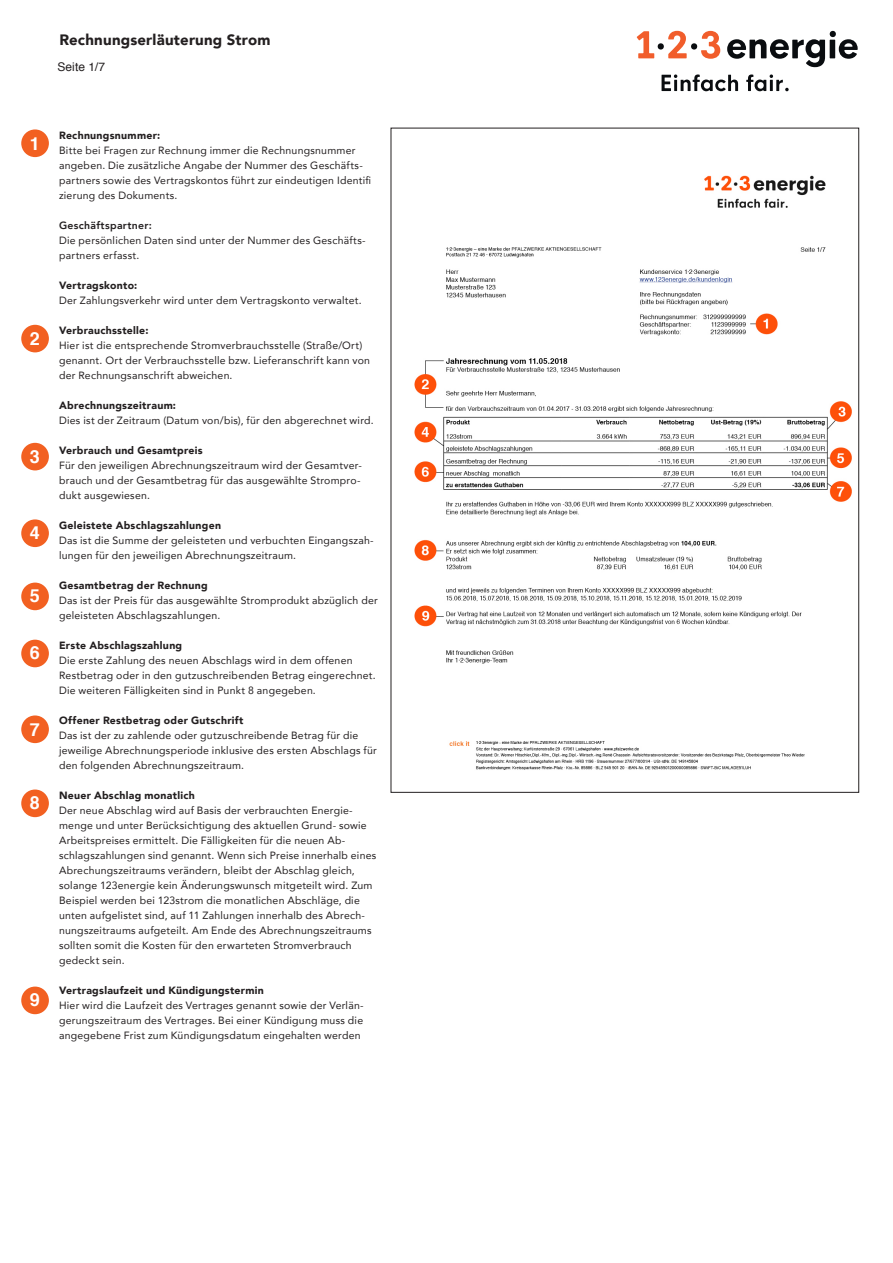
<style>
.page{position:relative;width:893px;height:1263px;background:#fff}
.page>*{position:absolute;margin:0;border:0;box-sizing:border-box;transform-origin:0 0}
.t1{font:700 18px "Helvetica";color:#fff}
.t2{font:900 15px "Avenir";letter-spacing:.015em;color:#231f20}
.t3{font:12px "Helvetica";letter-spacing:.01em;color:#231f20}
.t4{font:10.5px/15px "Avenir";letter-spacing:.02em;color:#231f20}
.t5{font:900 10.5px "Avenir";letter-spacing:.025em;color:#231f20}
.t6{font:800 10.5px "Avenir";letter-spacing:.03em;color:#231f20}
</style>
<div class="page">
<svg style="left:637px;top:31px;width:221px;height:36px"></svg>
<svg style="left:662px;top:74px;width:76px;height:17px"></svg>
<svg style="left:746px;top:74px;width:43px;height:17px"></svg>
<img style="left:414px;top:175px;width:438px;height:595px">
<div style="left:21px;top:129px;width:28px;height:28px;background:#f26021;border-radius:50%"></div>
<div style="left:21px;top:325px;width:28px;height:27px;background:#f26021;border-radius:50%"></div>
<div style="left:21px;top:443px;width:28px;height:27px;background:#f26021;border-radius:50%"></div>
<div style="left:21px;top:519px;width:28px;height:28px;background:#f26021;border-radius:50%"></div>
<div style="left:21px;top:583px;width:28px;height:27px;background:#f26021;border-radius:50%"></div>
<div style="left:21px;top:640px;width:28px;height:27px;background:#f26021;border-radius:50%"></div>
<div style="left:21px;top:715px;width:28px;height:28px;background:#f26021;border-radius:50%"></div>
<div style="left:21px;top:789px;width:28px;height:28px;background:#f26021;border-radius:50%"></div>
<div style="left:21px;top:986px;width:28px;height:28px;background:#f26021;border-radius:50%"></div>
<h2 class="t2" style="left:60px;top:27px;width:213px">Rechnungserläuterung Strom</h2>
<p class="t3" style="left:57px;top:57px;width:49px">Seite 1/7</p>
<h1 class="t1" style="left:30px;top:129px;width:12px">1</h1>
<h1 class="t1" style="left:30px;top:325px;width:12px">2</h1>
<h1 class="t1" style="left:30px;top:443px;width:12px">3</h1>
<h1 class="t1" style="left:30px;top:518px;width:12px">4</h1>
<h1 class="t1" style="left:30px;top:581px;width:12px">5</h1>
<h1 class="t1" style="left:30px;top:638px;width:12px">6</h1>
<h1 class="t1" style="left:30px;top:715px;width:12px">7</h1>
<h1 class="t1" style="left:30px;top:788px;width:12px">8</h1>
<h1 class="t1" style="left:30px;top:985px;width:12px">9</h1>
<p class="t5" style="left:59px;top:126px;width:103px">Rechnungsnummer:</p>
<p class="t4" style="left:59px;top:142px;width:313px">Bitte bei Fragen zur Rechnung immer die Rechnungsnummer angeben. Die zusätzliche Angabe der Nummer des Geschäfts&shy;partners sowie des Vertragskontos führt zur eindeutigen Identifi zierung des Dokuments.</p>
<p class="t6" style="left:59px;top:217px;width:94px">Geschäftspartner:</p>
<p class="t4" style="left:59px;top:232px;width:308px">Die persönlichen Daten sind unter der Nummer des Geschäfts&shy;partners erfasst.</p>
<p class="t5" style="left:59px;top:276px;width:80px">Vertragskonto:</p>
<p class="t4" style="left:59px;top:292px;width:304px">Der Zahlungsverkehr wird unter dem Vertragskonto verwaltet.</p>
<p class="t5" style="left:59px;top:321px;width:91px">Verbrauchsstelle:</p>
<p class="t4" style="left:59px;top:337px;width:312px">Hier ist die entsprechende Stromverbrauchsstelle (Straße/Ort) genannt. Ort der Verbrauchsstelle bzw. Lieferanschrift kann von der Rechnungsanschrift abweichen.</p>
<p class="t5" style="left:59px;top:396px;width:118px">Abrechnungszeitraum:</p>
<p class="t4" style="left:59px;top:412px;width:316px">Dies ist der Zeitraum (Datum von/bis), für den abgerechnet wird.</p>
<p class="t5" style="left:59px;top:441px;width:145px">Verbrauch und Gesamtpreis</p>
<p class="t4" style="left:59px;top:457px;width:304px">Für den jeweiligen Abrechnungszeitraum wird der Gesamtver&shy;brauch und der Gesamtbetrag für das ausgewählte Strompro&shy;dukt ausgewiesen.</p>
<p class="t5" style="left:59px;top:516px;width:163px">Geleistete Abschlagszahlungen</p>
<p class="t4" style="left:59px;top:532px;width:316px">Das ist die Summe der geleisteten und verbuchten Eingangszah&shy;lungen für den jeweiligen Abrechnungszeitraum.</p>
<p class="t5" style="left:59px;top:576px;width:150px">Gesamtbetrag der Rechnung</p>
<p class="t4" style="left:59px;top:592px;width:320px">Das ist der Preis für das ausgewählte Stromprodukt abzüglich der geleisteten Abschlagszahlungen.</p>
<p class="t5" style="left:59px;top:636px;width:125px">Erste Abschlagszahlung</p>
<p class="t4" style="left:59px;top:652px;width:318px">Die erste Zahlung des neuen Abschlags wird in dem offenen<br>Restbetrag oder in den gutzuschreibenden Betrag eingerechnet.<br>Die weiteren Fälligkeiten sind in Punkt 8 angegeben.</p>
<p class="t5" style="left:59px;top:711px;width:186px">Offener Restbetrag oder Gutschrift</p>
<p class="t4" style="left:59px;top:727px;width:319px">Das ist der zu zahlende oder gutzuschreibende Betrag für die jeweilige Abrechnungsperiode inklusive des ersten Abschlags für den folgenden Abrechnungszeitraum.</p>
<p class="t5" style="left:59px;top:786px;width:137px">Neuer Abschlag monatlich</p>
<p class="t4" style="left:59px;top:802px;width:319px">Der neue Abschlag wird auf Basis der verbrauchten Energie&shy;menge und unter Berücksichtigung des aktuellen Grund- sowie Arbeitspreises ermittelt. Die Fälligkeiten für die neuen Ab&shy;schlagszahlungen sind genannt. Wenn sich Preise innerhalb eines Abrechungszeitraums verändern, bleibt der Abschlag gleich, solange 123energie kein Änderungswunsch mitgeteilt wird. Zum Beispiel werden bei 123strom die monatlichen Abschläge, die unten aufgelistet sind, auf 11 Zahlungen innerhalb des Abrech&shy;nungszeitraums aufgeteilt. Am Ende des Abrechnungszeitraums sollten somit die Kosten für den erwarteten Stromverbrauch gedeckt sein.</p>
<p class="t5" style="left:59px;top:981px;width:206px">Vertragslaufzeit und Kündigungstermin</p>
<p class="t4" style="left:59px;top:997px;width:306px;text-align:justify">Hier wird die Laufzeit des Vertrages genannt sowie der Verlän&shy;gerungszeitraum des Vertrages. Bei einer Kündigung muss die angegebene Frist zum Kündigungsdatum eingehalten werden</p>
</div>
